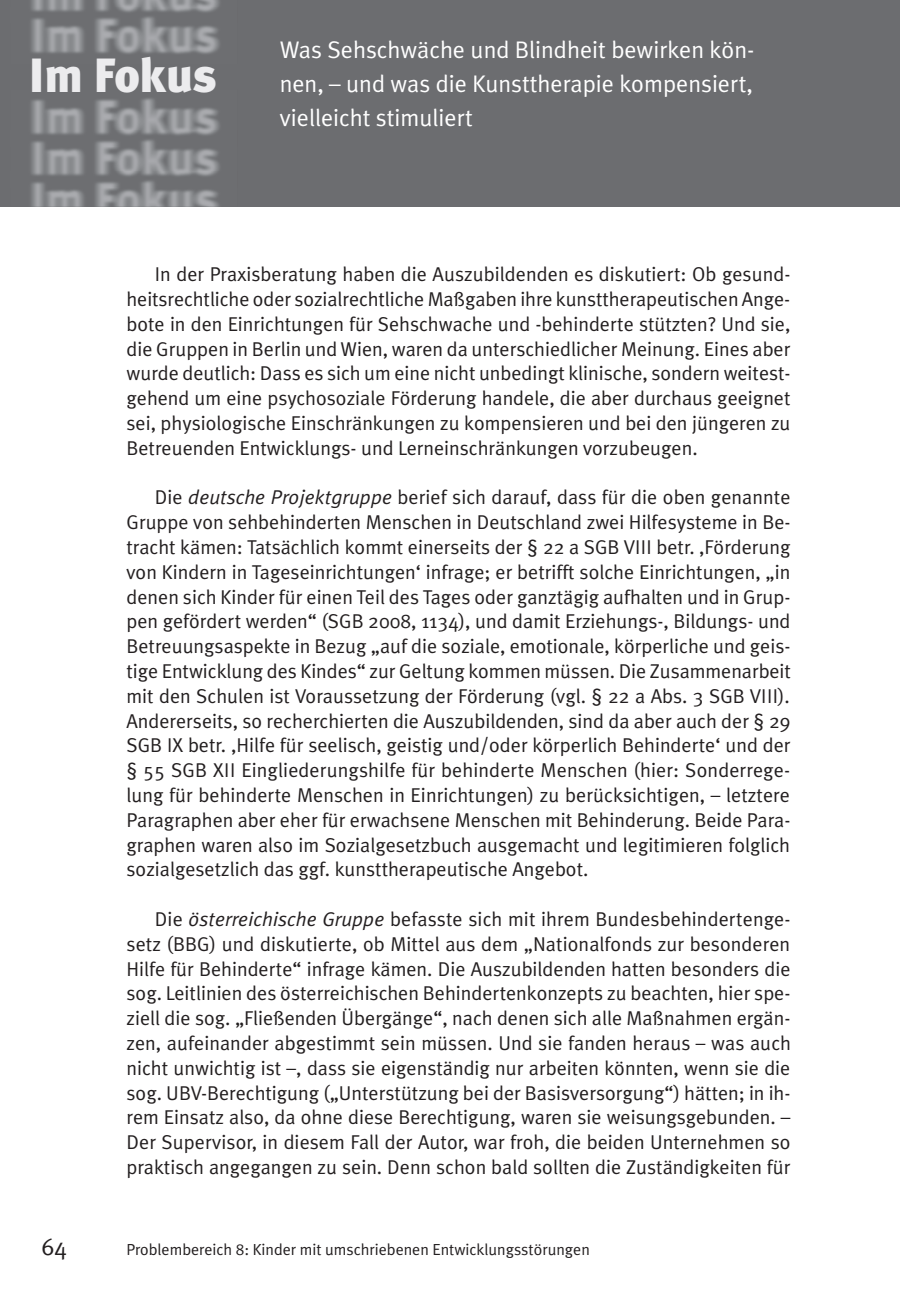
<style>
.page{position:relative;width:900px;height:1296px;background:#fff}
.page>*{position:absolute;margin:0;border:0;box-sizing:border-box;transform-origin:0 0}
.t1{font:900 48px "Meta Plus";letter-spacing:-.01em;color:#ececee}
.t2{font:24px/33.6px "Meta Plus Normal";color:#fff;text-align:justify}
.t3{font:24px "Meta Plus Normal";color:#231f20}
.t4{font:20px/24.8px "Meta Plus Normal";color:#231f20;text-align:justify}
.t5{font:16px "Meta Plus Normal";color:#231f20}
.s1{font-style:italic}
</style>
<div class="page">
<div style="left:0;top:0;width:899px;height:207px;background:#6c6d70"></div>
<img style="left:31px;top:0;width:189px;height:7px">
<img style="left:31px;top:23px;width:189px;height:31px">
<img style="left:31px;top:7px;width:187px;height:16px">
<img style="left:31px;top:98px;width:189px;height:33px">
<img style="left:31px;top:146px;width:189px;height:26px">
<img style="left:31px;top:131px;width:186px;height:15px">
<img style="left:31px;top:187px;width:188px;height:20px">
<img style="left:31px;top:172px;width:186px;height:15px">
<h1 class="t1" style="left:29px;top:47px;width:189px">Im Fokus</h1>
<p class="t2" style="left:279px;top:33px;width:476px">Was Sehschwäche und Blindheit bewirken kön&shy;nen, – und was die Kunsttherapie kompensiert, vielleicht stimuliert</p>
<p class="t3" style="left:41px;top:1233px;width:27px">64</p>
<p class="t4" style="left:126px;top:262px;width:665px;text-indent:28px">In der Praxisberatung haben die Auszubildenden es diskutiert: Ob gesund&shy;heitsrechtliche oder sozialrechtliche Maßgaben ihre kunsttherapeutischen Ange&shy;bote in den Einrichtungen für Sehschwache und -behinderte stützten? Und sie, die Gruppen in Berlin und Wien, waren da unterschiedlicher Meinung. Eines aber wurde deutlich: Dass es sich um eine nicht unbedingt klinische, sondern weitest&shy;gehend um eine psychosoziale Förderung handele, die aber durchaus geeignet sei, physiologische Einschränkungen zu kompensieren und bei den jüngeren zu Betreuenden Entwicklungs- und Lerneinschränkungen vorzubeugen.</p>
<p class="t4" style="left:126px;top:485px;width:665px;text-indent:28px">Die <span class="s1">deutsche Projektgruppe</span> berief sich darauf, dass für die oben genannte Gruppe von sehbehinderten Menschen in Deutschland zwei Hilfesysteme in Be&shy;tracht kämen: Tatsächlich kommt einerseits der § 22 a SGB VIII betr. ‚Förderung von Kindern in Tageseinrichtungen‘ infrage; er betrifft solche Einrichtungen, „in denen sich Kinder für einen Teil des Tages oder ganztägig aufhalten und in Grup&shy;pen gefördert werden“ (SGB 2008, 1134), und damit Erziehungs-, Bildungs- und Betreuungsaspekte in Bezug „auf die soziale, emotionale, körperliche und geis&shy;tige Entwicklung des Kindes“ zur Geltung kommen müssen. Die Zusammenarbeit mit den Schulen ist Voraussetzung der Förderung (vgl. § 22 a Abs. 3 SGB VIII).<br>Andererseits, so recherchierten die Auszubildenden, sind da aber auch der § 29<br>SGB IX betr. ‚Hilfe für seelisch, geistig und/oder körperlich Behinderte‘ und der § 55 SGB XII Eingliederungshilfe für behinderte Menschen (hier: Sonderrege&shy;lung für behinderte Menschen in Einrichtungen) zu berücksichtigen, – letztere Paragraphen aber eher für erwachsene Menschen mit Behinderung. Beide Para&shy;graphen waren also im Sozialgesetzbuch ausgemacht und legitimieren folglich sozialgesetzlich das ggf. kunsttherapeutische Angebot.</p>
<p class="t4" style="left:126px;top:906px;width:665px;text-indent:28px">Die <span class="s1">österreichische Gruppe</span> befasste sich mit ihrem Bundesbehindertenge&shy;setz (BBG) und diskutierte, ob Mittel aus dem „Nationalfonds zur besonderen Hilfe für Behinderte“ infrage kämen. Die Auszubildenden hatten besonders die sog. Leitlinien des österreichischen Behindertenkonzepts zu beachten, hier spe&shy;ziell die sog. „Fließenden Übergänge“, nach denen sich alle Maßnahmen ergän&shy;zen, aufeinander abgestimmt sein müssen. Und sie fanden heraus – was auch nicht unwichtig ist –, dass sie eigenständig nur arbeiten könnten, wenn sie die sog. UBV-Berechtigung („Unterstützung bei der Basisversorgung“) hätten; in ih&shy;rem Einsatz also, da ohne diese Berechtigung, waren sie weisungsgebunden. – Der Supervisor, in diesem Fall der Autor, war froh, die beiden Unternehmen so praktisch angegangen zu sein. Denn schon bald sollten die Zuständigkeiten für</p>
<p class="t5" style="left:126px;top:1240px;width:464px">Problembereich 8: Kinder mit umschriebenen Entwicklungs störungen</p>
</div>
